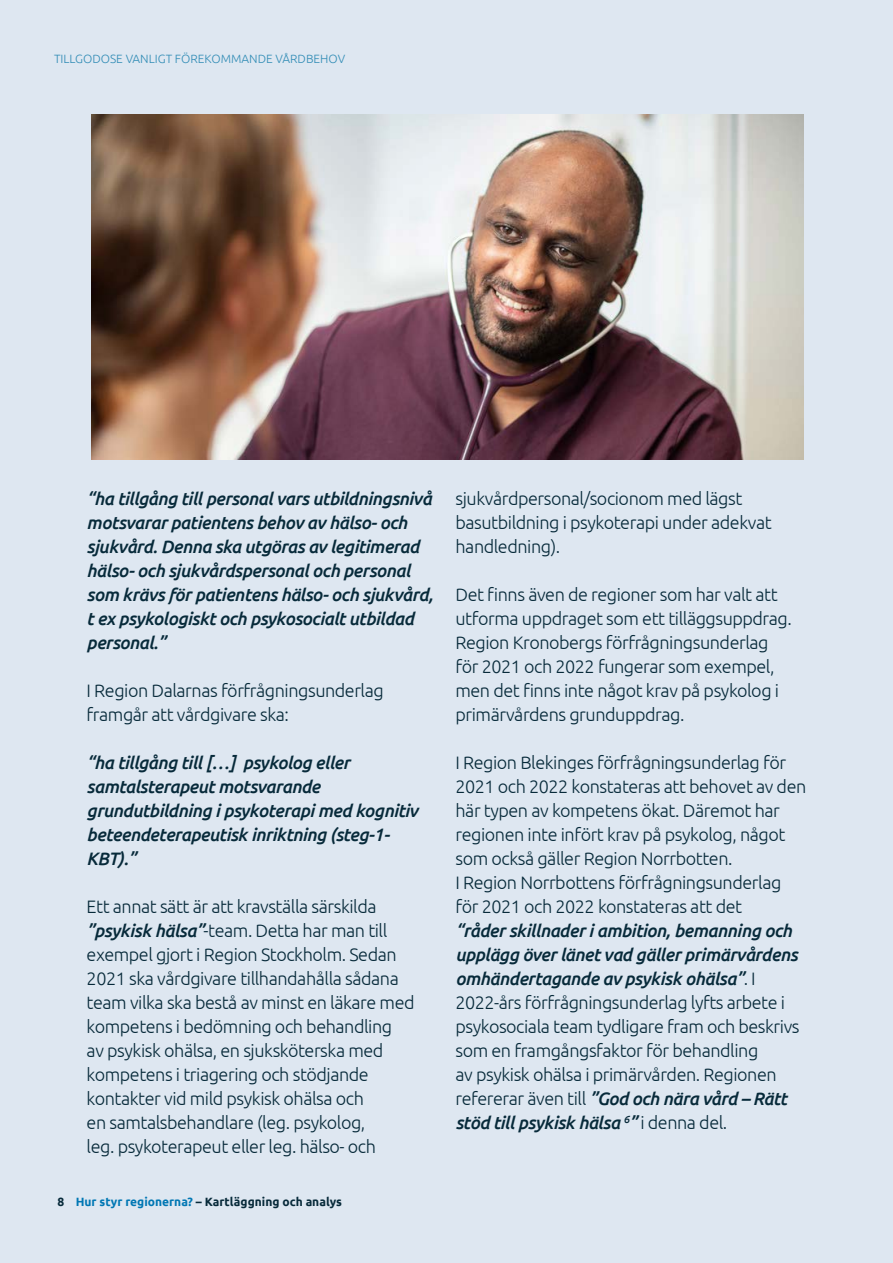
<style>
.page{position:relative;width:893px;height:1263px;background:#dee7f1}
.page>*{position:absolute;margin:0;border:0;box-sizing:border-box;transform-origin:0 0}
.t1{font:300 18px/24px "Ubuntu";letter-spacing:-.025em;color:#072a3a}
.t2{font:italic 500 18px/24px "Ubuntu";letter-spacing:-.025em;color:#072a3a}
.t3{font:700 12px "Ubuntu";color:#072a3a}
.t4{font:300 12px "Ubuntu";color:#328db6}
.s1{font-weight:500;font-style:italic}
.s2{color:#0077b4}
</style>
<div class="page">
<img style="left:91px;top:115px;width:713px;height:344px">
<p class="t4" style="left:54px;top:52px;width:293px">TILLGODOSE VANLIGT FÖREKOMMANDE VÅRDBEHOV</p>
<p class="t2" style="left:87px;top:486px;width:348px">“ha tillgång till personal vars utbildningsnivå motsvarar patientens behov av hälso- och sjukvård. Denna ska utgöras av legitimerad hälso- och sjukvårdspersonal och personal som krävs för patientens hälso- och sjukvård, t ex psykologiskt och psykosocialt utbildad personal.”</p>
<p class="t1" style="left:87px;top:678px;width:299px">I Region Dalarnas förfrågningsunderlag framgår att vårdgivare ska:</p>
<p class="t2" style="left:87px;top:750px;width:333px">“ha tillgång till […] psykolog eller samtalsterapeut motsvarande grundutbildning i psykoterapi med kognitiv beteendeterapeutisk inriktning (steg-1-<br>KBT).”</p>
<p class="t1" style="left:87px;top:894px;width:329px">Ett annat sätt är att kravställa särskilda <span class="s1">”psykisk hälsa”</span>-team. Detta har man till exempel gjort i Region Stockholm. Sedan 2021 ska vårdgivare tillhandahålla sådana team vilka ska bestå av minst en läkare med kompetens i bedömning och behandling<br>av psykisk ohälsa, en sjuksköterska med kompetens i triagering och stödjande kontakter vid mild psykisk ohälsa och<br>en samtalsbehandlare (leg. psykolog,<br>leg. psykoterapeut eller leg. hälso- och</p>
<p class="t3" style="left:57px;top:1194px;width:286px">8 <span class="s2">Hur styr regionerna?</span> – Kartläggning och analys</p>
<p class="t1" style="left:455px;top:486px;width:318px">sjukvårdpersonal/socionom med lägst basutbildning i psykoterapi under adekvat handledning).</p>
<p class="t1" style="left:455px;top:582px;width:338px">Det finns även de regioner som har valt att utforma uppdraget som ett tilläggsuppdrag.<br>Region Kronobergs förfrågningsunderlag för 2021 och 2022 fungerar som exempel, men det finns inte något krav på psykolog i primärvårdens grunduppdrag.</p>
<p class="t1" style="left:455px;top:750px;width:352px">I Region Blekinges förfrågningsunderlag för 2021 och 2022 konstateras att behovet av den här typen av kompetens ökat. Däremot har regionen inte infört krav på psykolog, något som också gäller Region Norrbotten.<br>I Region Norrbottens förfrågningsunderlag för 2021 och 2022 konstateras att det</p>
<p class="t1" style="left:455px;top:918px;width:346px"><span class="s1">“råder skillnader i ambition, bemanning och upplägg över länet vad gäller primärvårdens omhändertagande av psykisk ohälsa”</span>. I 2022-års förfrågningsunderlag lyfts arbete i psykosociala team tydligare fram och beskrivs som en framgångsfaktor för behandling<br>av psykisk ohälsa i primärvården. Regionen refererar även till <span class="s1">”God och nära vård – Rätt stöd till psykisk hälsa</span> <sup>6</sup><span class="s1">”</span> i denna del.</p>
</div>
